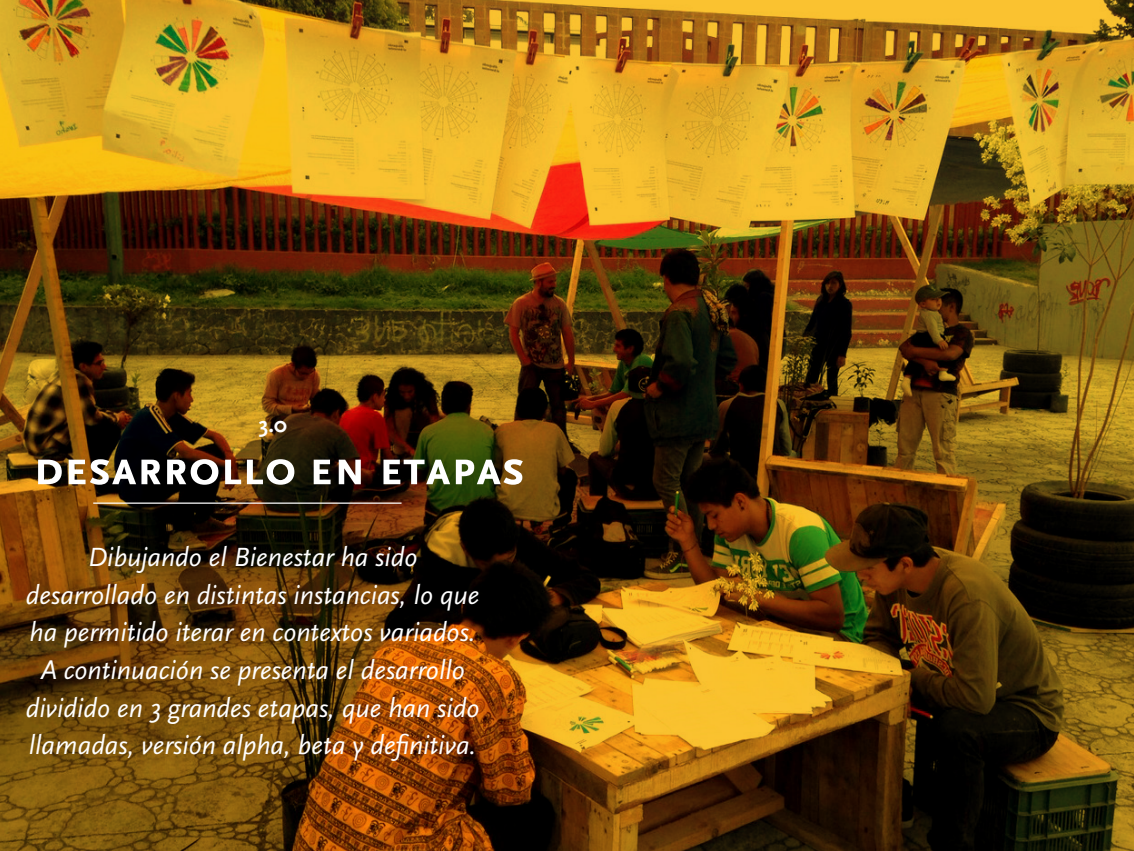
<style>
.page{position:relative;width:1134px;height:851px;background:#fff}
.page>*{position:absolute;margin:0;border:0;box-sizing:border-box;transform-origin:0 0}
.t1{font:50px "Scala Sans Bold SC";color:#fff}
.t2{font:italic 27.5px/37.5px "Scala Sans";color:#fff;text-align:center}
.t3{font:700 22.5px "Scala Sans Pro";color:#fff}
</style>
<div class="page">
<img style="left:0;top:0;width:1134px;height:850px">
<hr style="left:93px;top:502px;width:308px;height:1px;background:#fff">
<p class="t3" style="left:259px;top:411px;width:30px">3.0</p>
<h1 class="t1" style="left:34px;top:440px;width:493px">desarrollo en etapas</h1>
<p class="t2" style="left:26px;top:539px;width:455px">Dibujando el Bienestar ha sido desarrollado en distintas instancias, lo que ha permitido iterar en contextos variados.<br>A continuación se presenta el desarrollo dividido en 3 grandes etapas, que han sido llamadas, versión alpha, beta y definitiva.</p>
</div>
